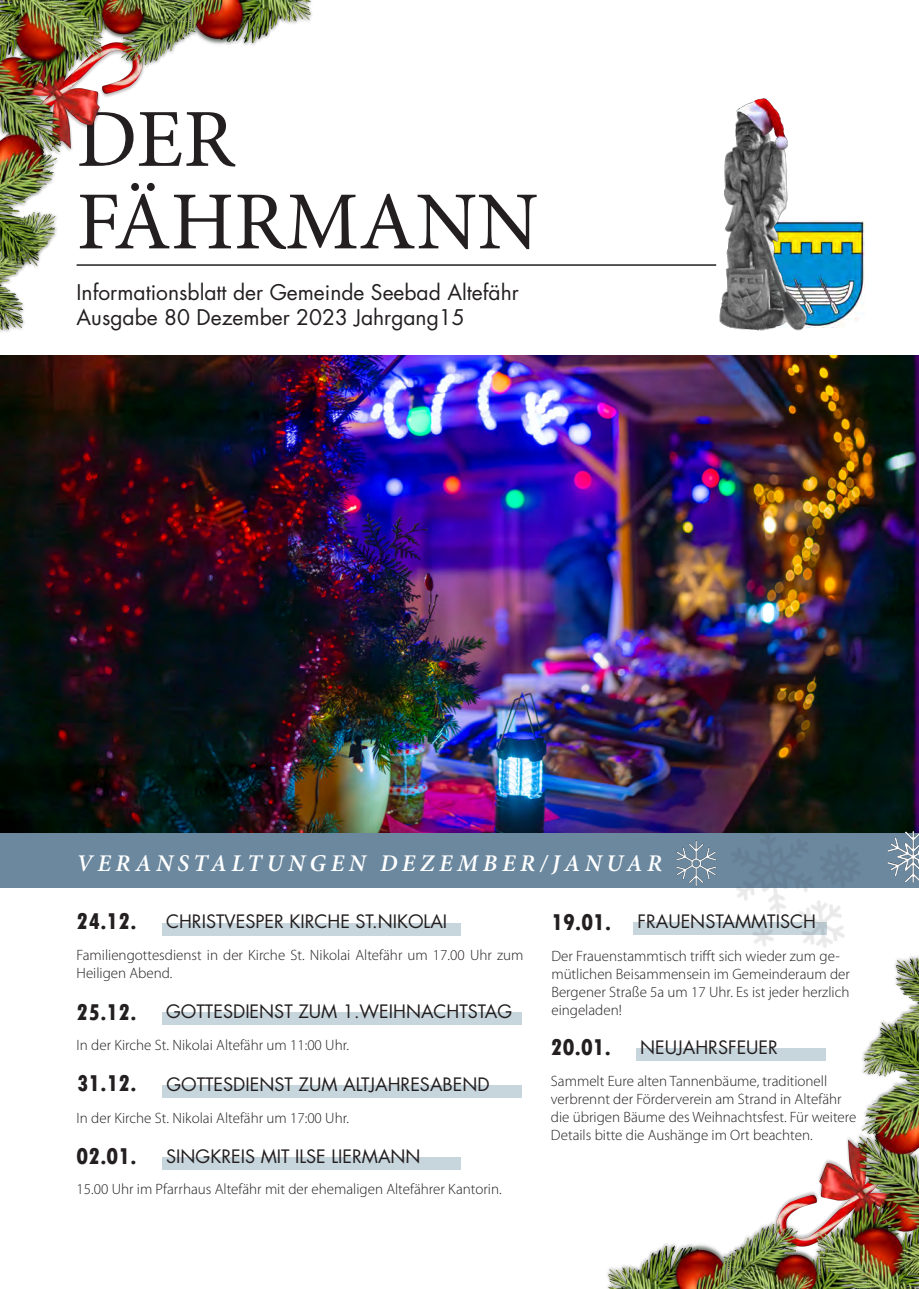
<style>
.page{position:relative;width:919px;height:1289px;background:#fff}
.page>*{position:absolute;margin:0;border:0;box-sizing:border-box;transform-origin:0 0}
.t1{font:82.5px/82.5px "Minion Pro";color:#231f20}
.t2{font:italic 600 24px "Minion Pro";letter-spacing:.19em;color:#fff}
.t3{font:21px/25.2px "Futura Std";color:#231f20}
.t4{font:18px "Futura Std";color:#231f20}
.t5{font:300 15px/18px "Myriad Pro";color:#231f20}
.s1{font-family:"Tw Cen";font-weight:800;font-stretch:condensed;font-size:24px}
</style>
<div class="page">
<hr style="left:77px;top:264px;width:639px;height:2px;background:#231f20">
<img style="left:832px;top:221px;width:32px;height:107px">
<img style="left:675px;top:254px;width:157px;height:77px">
<img style="left:724px;top:98px;width:129px;height:156px">
<img style="left:0;top:0;width:335px;height:332px">
<img style="left:607px;top:1007px;width:311px;height:281px">
<div style="left:162px;top:922px;width:298px;height:13px;background:#c7d5dc"></div>
<div style="left:162px;top:1012px;width:359px;height:12px;background:#c7d5dc"></div>
<div style="left:636px;top:1048px;width:189px;height:12px;background:#c7d5dc"></div>
<div style="left:162px;top:1085px;width:359px;height:12px;background:#c7d5dc"></div>
<img style="left:0;top:355px;width:918px;height:477px">
<div style="left:0;top:832px;width:918px;height:55px;background:#6b889f"></div>
<img style="left:600px;top:786px;width:318px;height:221px">
<div style="left:162px;top:1157px;width:298px;height:12px;background:#c7d5dc"></div>
<h1 class="t1" style="left:77px;top:99px;width:463px">DER<br>FÄHRMANN</h1>
<h3 class="t3" style="left:77px;top:279px;width:443px">Informationsblatt der Gemeinde Seebad Altefähr<br>Ausgabe 80 Dezember 2023 Jahrgang15</h3>
<h2 class="t2" style="left:77px;top:846px;width:587px">VERANSTALTUNGEN DEZEMBER/JANUAR</h2>
<p class="t4" style="left:77px;top:910px;width:372px"><span class="s1">24.12.</span> CHRISTVESPER KIRCHE ST.NIKOLAI</p>
<p class="t5" style="left:77px;top:946px;width:448px">Familiengottesdienst in der Kirche St. Nikolai Altefähr um 17.00 Uhr zum<br>Heiligen Abend.</p>
<p class="t4" style="left:77px;top:999px;width:437px"><span class="s1">25.12.</span> GOTTESDIENST ZUM 1.WEIHNACHTSTAG</p>
<p class="t5" style="left:77px;top:1035px;width:274px">In der Kirche St. Nikolai Altefähr um 11:00 Uhr.</p>
<p class="t4" style="left:77px;top:1072px;width:414px"><span class="s1">31.12.</span> GOTTESDIENST ZUM ALTJAHRESABEND</p>
<p class="t5" style="left:77px;top:1108px;width:274px">In der Kirche St. Nikolai Altefähr um 17:00 Uhr.</p>
<p class="t4" style="left:77px;top:1144px;width:345px"><span class="s1">02.01.</span> SINGKREIS MIT ILSE LIERMANN</p>
<p class="t5" style="left:77px;top:1180px;width:426px">15.00 Uhr im Pfarrhaus Altefähr mit der ehemaligen Altefährer Kantorin.</p>
<p class="t4" style="left:551px;top:910px;width:266px"><span class="s1">19.01.</span> FRAUENSTAMMTISCH</p>
<p class="t5" style="left:551px;top:946px;width:300px">Der Frauenstammtisch trifft sich wieder zum ge&shy;mütlichen Beisammensein im Gemeinderaum der Bergener Straße 5a um 17 Uhr. Es ist jeder herzlich eingeladen!</p>
<p class="t4" style="left:551px;top:1035px;width:228px"><span class="s1">20.01.</span> NEUJAHRSFEUER</p>
<p class="t5" style="left:551px;top:1071px;width:307px">Sammelt Eure alten Tannenbäume, traditionell verbrennt der Förderverein am Strand in Altefähr die übrigen Bäume des Weihnachtsfest. Für weitere Details bitte die Aushänge im Ort beachten.</p>
</div>
